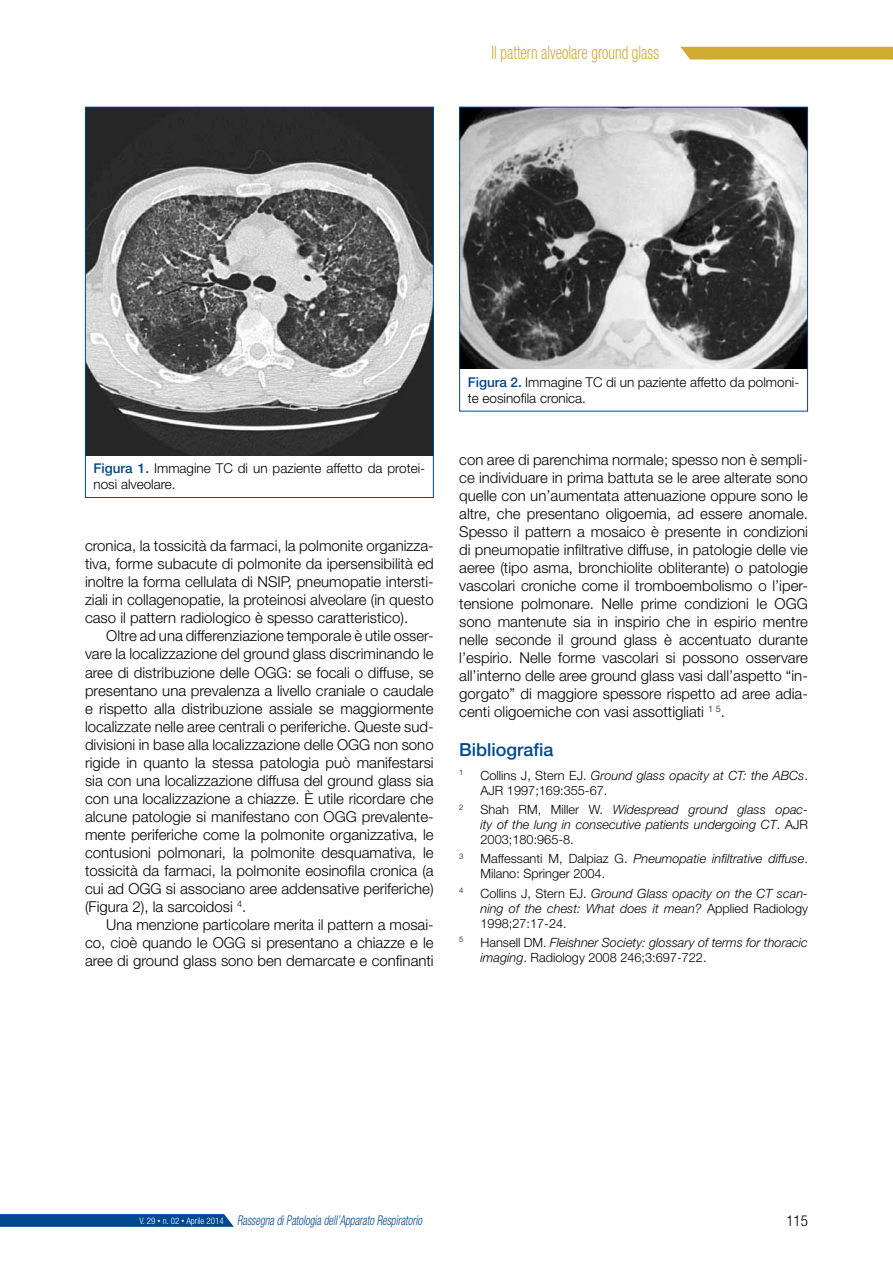
<style>
.page{position:relative;width:893px;height:1263px;background:#fff}
.page>*{position:absolute;margin:0;border:0;box-sizing:border-box;transform-origin:0 0}
.t1{font:300 condensed 18.45px "Helvetica Neue LT Std";color:#d0ab31;scale:.8 1}
.t2{font:500 18px "Helvetica Neue LT Std";color:#004990}
.t3{font:300 15px/18px "Helvetica Neue LT Std";color:#000;text-align:justify}
.t4{font:300 condensed 15px "Helvetica Neue LT Std";color:#000}
.t5{font:300 13.5px/16.2px "Helvetica Neue LT Std";color:#000}
.t6{font:italic 300 condensed 13.5px "Helvetica Neue LT Std";color:#004990;scale:.8 1}
.t7{font:italic 300 12.75px/15px "Helvetica Neue LT Std";color:#000;text-align:justify}
.t8{font:300 12.75px/15px "Helvetica Neue LT Std";color:#000}
.t9{font:300 7.65px "Helvetica Neue LT Std";color:#000}
.s1{font-weight:500;color:#004990}
.s2{font-style:italic}
.s3{font-style:normal}
.s4{font-style:normal;font-size:9px;color:#fff}
.s5{font-style:normal;font-size:6px;color:#fff}
</style>
<div class="page">
<svg style="left:680px;top:47px;width:213px;height:13px;background:#d2b03d"></svg>
<svg style="left:0;top:1214px;width:234px;height:13px;background:#095094"></svg>
<img style="left:87px;top:109px;width:345px;height:346px">
<div style="left:85px;top:107px;width:349px;height:391px;border:1px solid #004990"></div>
<img style="left:461px;top:109px;width:345px;height:260px">
<div style="left:459px;top:107px;width:349px;height:304px;border:1px solid #004990"></div>
<p class="t1" style="left:491px;top:42px;width:211px">Il pattern alveolare ground glass</p>
<p class="t5" style="left:94px;top:460px;width:333px"><span class="s1">Figura 1.</span> Immagine TC di un paziente affetto da protei&shy;nosi alveolare.</p>
<p class="t3" style="left:85px;top:536px;width:350px">cronica, la tossicità da farmaci, la polmonite organizza&shy;tiva, forme subacute di polmonite da ipersensibilità ed inoltre la forma cellulata di NSIP, pneumopatie intersti&shy;ziali in collagenopatie, la proteinosi alveolare (in questo caso il pattern radiologico è spesso caratteristico).</p>
<p class="t3" style="left:85px;top:627px;width:350px;text-indent:21px">Oltre ad una differenziazione temporale è utile osser&shy;vare la localizzazione del ground glass discriminando le aree di distribuzione delle OGG: se focali o diffuse, se presentano una prevalenza a livello craniale o caudale e rispetto alla distribuzione assiale se maggiormente localizzate nelle aree centrali o periferiche. Queste sud&shy;divisioni in base alla localizzazione delle OGG non sono rigide in quanto la stessa patologia può manifestarsi sia con una localizzazione diffusa del ground glass sia con una localizzazione a chiazze. È utile ricordare che alcune patologie si manifestano con OGG prevalente&shy;mente periferiche come la polmonite organizzativa, le contusioni polmonari, la polmonite desquamativa, le tossicità da farmaci, la polmonite eosinofila cronica (a cui ad OGG si associano aree addensative periferiche) (Figura 2), la sarcoidosi <sup>4</sup>.</p>
<p class="t3" style="left:85px;top:916px;width:350px;text-indent:21px">Una menzione particolare merita il pattern a mosai&shy;co, cioè quando le OGG si presentano a chiazze e le aree di ground glass sono ben demarcate e confinanti</p>
<p class="t5" style="left:468px;top:374px;width:333px"><span class="s1">Figura 2.</span> Immagine TC di un paziente affetto da polmoni&shy;te eosinofila cronica.</p>
<p class="t3" style="left:459px;top:450px;width:350px">con aree di parenchima normale; spesso non è sempli&shy;ce individuare in prima battuta se le aree alterate sono quelle con un’aumentata attenuazione oppure sono le altre, che presentano oligoemia, ad essere anomale.<br>Spesso il pattern a mosaico è presente in condizioni di pneumopatie infiltrative diffuse, in patologie delle vie aeree (tipo asma, bronchiolite obliterante) o patologie vascolari croniche come il tromboembolismo o l’iper&shy;tensione polmonare. Nelle prime condizioni le OGG sono mantenute sia in inspirio che in espirio mentre nelle seconde il ground glass è accentuato durante l’espirio. Nelle forme vascolari si possono osservare all’interno delle aree ground glass vasi dall’aspetto “in&shy;gorgato” di maggiore spessore rispetto ad aree adia&shy;centi oligoemiche con vasi assottigliati <sup>1</sup> <sup>5</sup>.</p>
<p class="t2" style="left:459px;top:739px;width:96px">Bibliografia</p>
<p class="t9" style="left:459px;top:768px;width:6px">1</p>
<p class="t8" style="left:480px;top:768px;width:329px">Collins J, Stern EJ. <span class="s2">Ground glass opacity at CT: the ABCs</span>.<br>AJR 1997;169:355-67.</p>
<p class="t9" style="left:459px;top:802px;width:6px">2</p>
<p class="t7" style="left:480px;top:802px;width:329px"><span class="s3">Shah RM, Miller W.</span> Widespread ground glass opac&shy;ity of the lung in consecutive patients undergoing CT<span class="s3">. AJR 2003;180:965-8.</span></p>
<p class="t9" style="left:459px;top:851px;width:6px">3</p>
<p class="t8" style="left:480px;top:851px;width:329px">Maffessanti M, Dalpiaz G. <span class="s2">Pneumopatie infiltrative diffuse</span>.<br>Milano: Springer 2004.</p>
<p class="t9" style="left:459px;top:886px;width:6px">4</p>
<p class="t7" style="left:480px;top:885px;width:329px"><span class="s3">Collins J, Stern EJ.</span> Ground Glass opacity on the CT scan&shy;ning of the chest: What does it mean? <span class="s3">Applied Radiology 1998;27:17-24.</span></p>
<p class="t9" style="left:459px;top:935px;width:6px">5</p>
<p class="t7" style="left:480px;top:935px;width:329px"><span class="s3">Hansell DM.</span> Fleishner Society: glossary of terms for thoracic imaging<span class="s3">. Radiology 2008 246;3:697-722.</span></p>
<p class="t6" style="left:139px;top:1212px;width:355px"><span class="s4">V. 29</span> <span class="s5">•</span> <span class="s4">n. 02</span> <span class="s5">•</span> <span class="s4">Aprile 2014</span> Rassegna di Patologia dell’Apparato Respiratorio</p>
<p class="t4" style="left:786px;top:1212px;width:23px">115</p>
</div>
